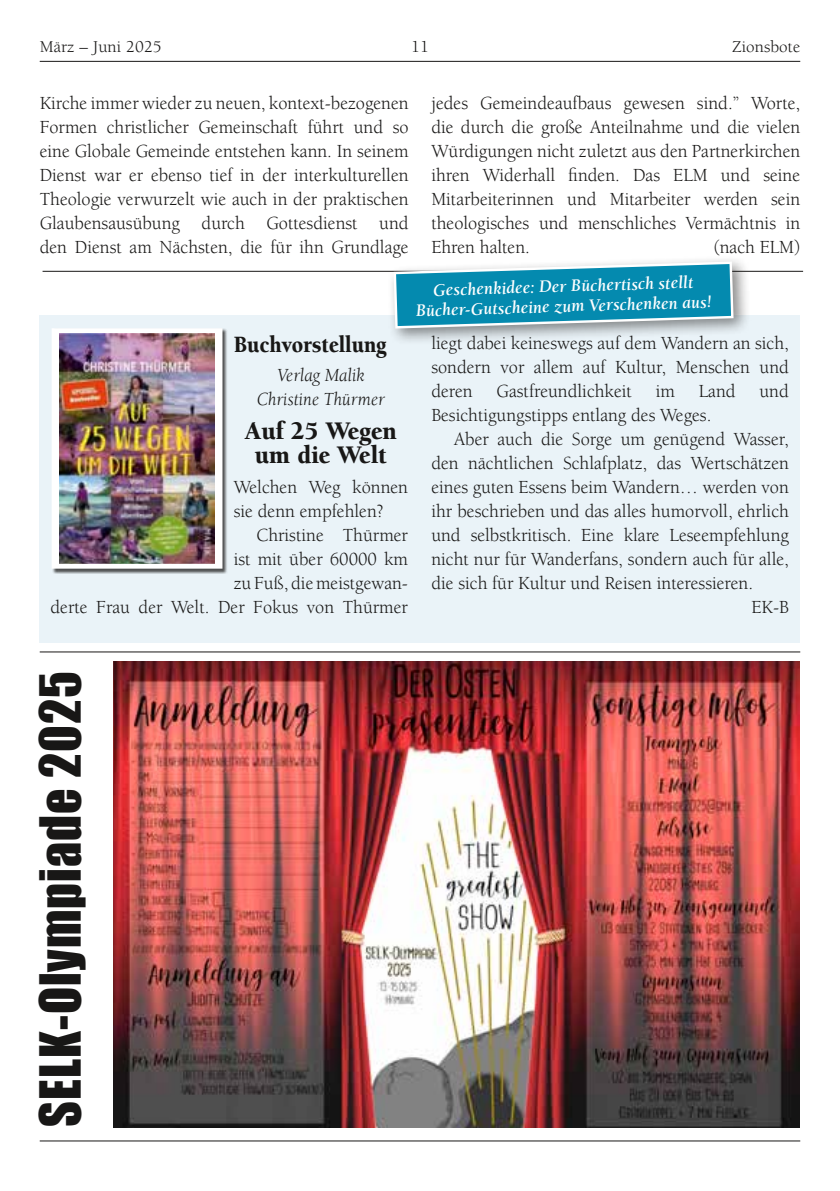
<style>
.page{position:relative;width:840px;height:1191px;background:#fff}
.page>*{position:absolute;margin:0;border:0;box-sizing:border-box;transform-origin:0 0}
.t1{font:52px "Impact";letter-spacing:.02em;color:#181716;scale:.96 1}
.t2{font:900 26px/24px "Berkeley";color:#181716;text-align:center;scale:.96 1}
.t3{font:900 24px "Berkeley";color:#181716;scale:.89 1}
.t4{font:19px/24px "Berkeley";color:#181716;text-align:justify;scale:.96 1}
.t5{font:italic 19px/24px "Berkeley";color:#181716;text-align:center;scale:.96 1}
.t6{font:italic 700 18px/20px "Berkeley";color:#fff;text-align:center;scale:.96 1}
.t7{font:17px "Berkeley";letter-spacing:.005em;color:#181716}
</style>
<div class="page">
<hr style="left:40px;top:61px;width:759px;height:1px;background:#181716">
<hr style="left:40px;top:1140px;width:759px;height:1px;background:#181716">
<hr style="left:43px;top:271px;width:759px;height:1px;background:#181716">
<img style="left:113px;top:661px;width:686px;height:466px">
<hr style="left:40px;top:651px;width:759px;height:1px;background:#181716">
<div style="left:40px;top:315px;width:759px;height:327px;background:#eaf3f8"></div>
<div style="left:52px;top:328px;width:175px;height:246px;background:#181716;opacity:.75"></div>
<img style="left:59px;top:334px;width:155px;height:228px">
<div style="left:52px;top:328px;width:170px;height:240px;border:5px solid #fff"></div>
<div style="left:387px;top:255px;width:363px;height:91px;background:#181716;opacity:.5"></div>
<svg style="left:392px;top:260px;width:342px;height:70px;background:#40a1bc"></svg>
<p class="t7" style="left:40px;top:38px;width:123px">März – Juni 2025</p>
<p class="t7" style="left:411px;top:38px;width:19px">11</p>
<p class="t7" style="left:731px;top:38px;width:70px">Zionsbote</p>
<p class="t4" style="left:40px;top:91px;width:385px">Kirche immer wieder zu neuen, kontext-bezogenen Formen christlicher Gemeinschaft führt und so eine Globale Gemeinde entstehen kann. In seinem Dienst war er ebenso tief in der interkulturellen Theologie verwurzelt wie auch in der praktischen Glaubensausübung durch Gottesdienst und den Dienst am Nächsten, die für ihn Grundlage</p>
<p class="t4" style="left:431px;top:91px;width:385px">jedes Gemeindeaufbaus gewesen sind.” Worte, die durch die große Anteilnahme und die vielen Würdigungen nicht zuletzt aus den Partnerkirchen ihren Widerhall finden. Das ELM und seine Mitarbeiterinnen und Mitarbeiter werden sein theologisches und menschliches Vermächtnis in Ehren halten.</p>
<p class="t4" style="left:713px;top:235px;width:92px">(nach ELM)</p>
<p class="t6" style="left:414px;top:282px;width:310px;rotate:-2deg">Geschenkidee: Der Büchertisch stellt<br>Bücher-Gutscheine zum Verschenken aus!</p>
<p class="t3" style="left:234px;top:331px;width:173px">Buchvorstellung</p>
<p class="t5" style="left:257px;top:364px;width:135px">Verlag Malik<br>Christine Thürmer</p>
<h2 class="t2" style="left:245px;top:419px;width:159px">Auf 25 Wegen um die Welt</h2>
<p class="t4" style="left:234px;top:475px;width:183px">Welchen Weg können sie denn empfehlen?</p>
<p class="t4" style="left:50px;top:523px;width:374px;text-align:right">Christine Thürmer<br>ist mit über 60000 km<br>zu Fuß, die meistgewan-<br>derte Frau der Welt. Der Fokus von Thürmer</p>
<h1 class="t1" style="left:20px;top:1126px;width:476px;rotate:-90deg">SELK-Olympiade 2025</h1>
<p class="t4" style="left:431px;top:331px;width:374px">liegt dabei keineswegs auf dem Wandern an sich, sondern vor allem auf Kultur, Menschen und deren</p>
<p class="t4" style="left:496px;top:379px;width:142px">Gastfreundlichkeit</p>
<p class="t4" style="left:655px;top:379px;width:22px">im</p>
<p class="t4" style="left:698px;top:379px;width:40px">Land</p>
<p class="t4" style="left:759px;top:379px;width:32px">und</p>
<p class="t4" style="left:431px;top:403px;width:293px">Besichtigungstipps entlang des Weges.</p>
<p class="t4" style="left:454px;top:427px;width:350px">Aber auch die Sorge um genügend Wasser,</p>
<p class="t4" style="left:431px;top:451px;width:374px">den nächtlichen Schlafplatz, das Wertschätzen</p>
<p class="t4" style="left:431px;top:475px;width:374px">eines guten Essens beim Wandern… werden von</p>
<p class="t4" style="left:431px;top:499px;width:374px">ihr beschrieben und das alles humorvoll, ehrlich</p>
<p class="t4" style="left:431px;top:523px;width:374px">und selbstkritisch. Eine klare Leseempfehlung</p>
<p class="t4" style="left:431px;top:547px;width:374px">nicht nur für Wanderfans, sondern auch für alle,</p>
<p class="t4" style="left:431px;top:571px;width:336px">die sich für Kultur und Reisen interessieren.</p>
<p class="t4" style="left:761px;top:595px;width:29px">K-B</p>
</div>
